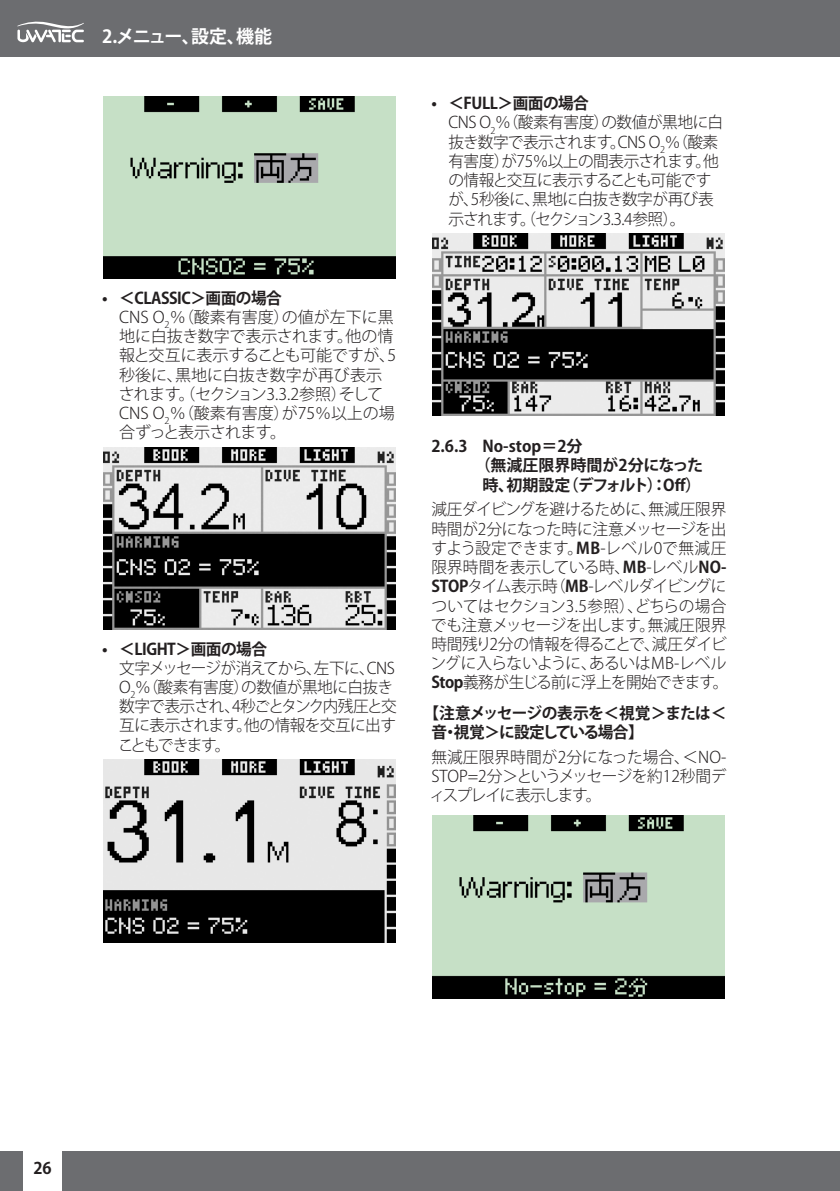
<style>
.page{position:relative;width:840px;height:1191px;background:#fff}
.page>*{position:absolute;margin:0;border:0;box-sizing:border-box;transform-origin:0 0}
.t1{font:700 18px "Koz Go Pro";letter-spacing:-.08em;color:#fff}
.NORMALE{font:300 16px/19.2px "Koz Go Pro";letter-spacing:-.03em;color:#231f20}
.bullet{font:300 16px/19.2px "Koz Go Pro";letter-spacing:-.03em;color:#231f20}
.bullet-2{font:300 16px/19.2px "Koz Go Pro";color:#231f20}
.bullet-3{font:700 16px "Koz Go Pro";letter-spacing:-.03em;color:#231f20}
.NORMALE-2{font:700 16px/19.2px "Koz Go Pro";letter-spacing:-.035em;color:#231f20}
.sottotitolo-2{font:700 16px "Koz Go Pro";color:#231f20}
.sottotitolo-2-2{font:700 16px "Koz Go Pro";letter-spacing:-.045em;color:#231f20}
.s1{font-weight:700}
</style>
<div class="page">
<hr style="left:839px;top:0;width:1px;height:57px;background:#6c6d70">
<div style="left:62px;top:1151px;width:777px;height:40px;background:#6c6d70"></div>
<hr style="left:839px;top:1151px;width:1px;height:40px;background:#6c6d70">
<div style="left:0;top:1151px;width:23px;height:40px;background:#6c6d70"></div>
<div style="left:0;top:0;width:839px;height:57px;background:#6c6d70"></div>
<svg style="left:17px;top:22px;width:67px;height:20px"></svg>
<img style="left:103px;top:96px;width:292px;height:183px">
<img style="left:103px;top:447px;width:292px;height:182px">
<img style="left:103px;top:759px;width:292px;height:183px">
<img style="left:432px;top:233px;width:292px;height:183px">
<img style="left:432px;top:816px;width:292px;height:182px">
<p class="t1" style="left:102px;top:25px;width:171px">2.メニュー、設定、機能</p>
<p class="bullet-3" style="left:102px;top:288px;width:181px">• ＜CLASSIC＞画面の場合</p>
<p class="bullet-2" style="left:119px;top:308px;width:279px">CNS O<sub>2</sub>％（酸素有害度）の値が左下に黒地に白抜き数字で表示されます。他の情報と交互に表示することも可能ですが、5秒後に、黒地に白抜き数字が再び表示されます。（セクション3.3.2参照）そして<br>CNS O<sub>2</sub>％（酸素有害度）が75％以上の場合ずっと表示されます。</p>
<p class="bullet-3" style="left:102px;top:638px;width:166px">• ＜LIGHT＞画面の場合</p>
<p class="bullet" style="left:118px;top:658px;width:280px">文字メッセージが消えてから、左下に、CNS<br>O<sub>2</sub>％（酸素有害度）の数値が黒地に白抜き数字で表示され、4秒ごとタンク内残圧と交互に表示されます。他の情報を交互に出すこともできます。</p>
<p class="bullet-3" style="left:431px;top:93px;width:159px">• ＜FULL＞画面の場合</p>
<p class="bullet" style="left:448px;top:113px;width:276px">CNS O<sub>2</sub>％（酸素有害度）の数値が黒地に白抜き数字で表示されます。CNS O<sub>2</sub>％（酸素有害度）が75％以上の間表示されます。他の情報と交互に表示することも可能ですが、5秒後に、黒地に白抜き数字が再び表示されます。（セクション3.3.4参照）。</p>
<p class="sottotitolo-2" style="left:431px;top:436px;width:153px">2.6.3 No-stop＝2分</p>
<p class="sottotitolo-2" style="left:474px;top:455px;width:230px">（無減圧限界時間が2分になった</p>
<p class="sottotitolo-2-2" style="left:482px;top:474px;width:220px">時、初期設定（デフォルト）：Off）</p>
<p class="NORMALE" style="left:430px;top:500px;width:299px">減圧ダイビングを避けるために、無減圧限界時間が2分になった時に注意メッセージを出すよう設定できます。<span class="s1">MB</span>-レベル0で無減圧限界時間を表示している時、<span class="s1">MB</span>-レベル<span class="s1">NO-<br>STOP</span>タイム表示時（<span class="s1">MB</span>-レベルダイビングについてはセクション3.5参照）、どちらの場合でも注意メッセージを出します。無減圧限界時間残り2分の情報を得ることで、減圧ダイビングに入らないように、あるいはMB-レベル<br><span class="s1">Stop</span>義務が生じる前に浮上を開始できます。</p>
<p class="NORMALE-2" style="left:431px;top:704px;width:296px;text-indent:-8px">【注意メッセージの表示を＜視覚＞または＜音・視覚＞に設定している場合】</p>
<p class="NORMALE" style="left:429px;top:747px;width:298px;text-align:justify">無減圧限界時間が2分になった場合、＜NO-STOP=2分＞というメッセージを約12秒間ディスプレイに表示します。</p>
<p class="NORMALE-2" style="left:33px;top:1159px;width:20px">26</p>
</div>
